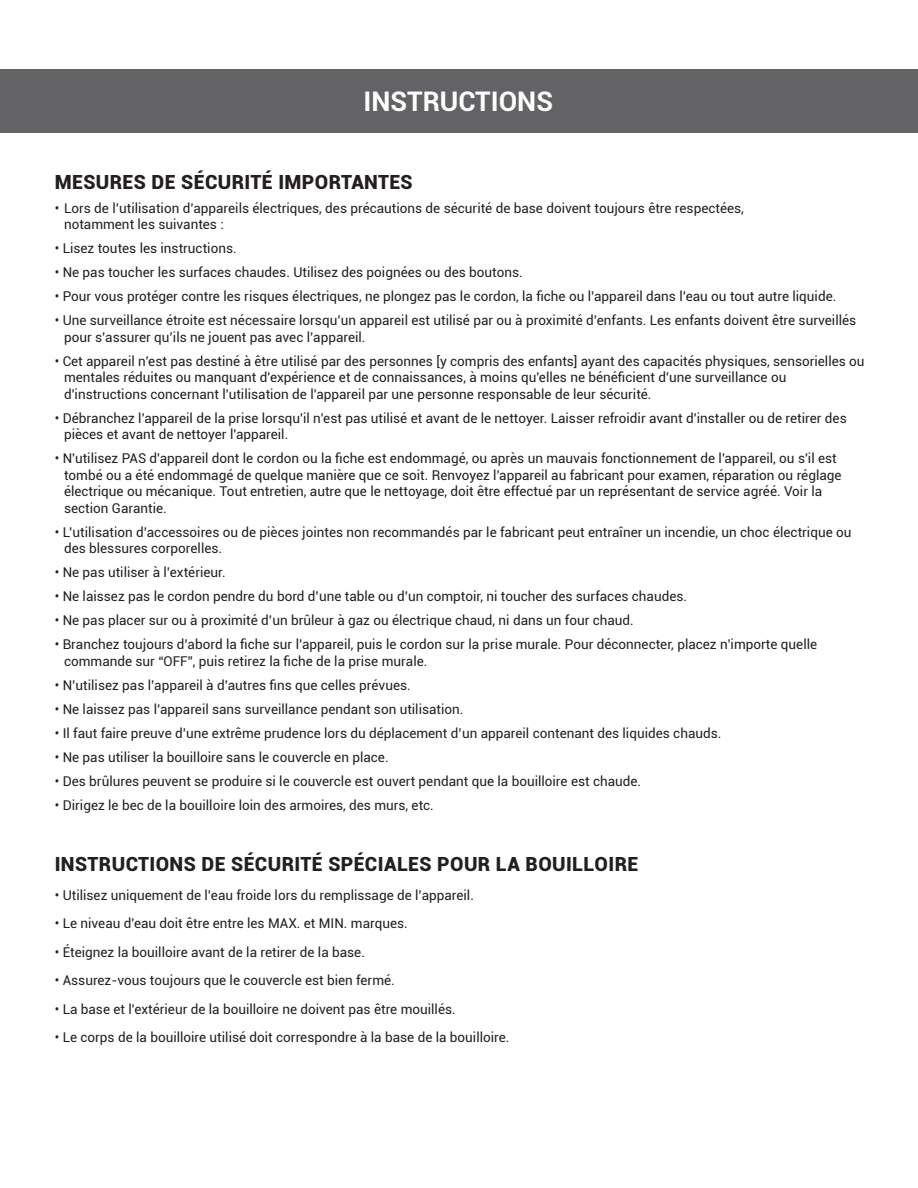
<style>
.page{position:relative;width:918px;height:1188px;background:#fff}
.page>*{position:absolute;margin:0;border:0;box-sizing:border-box;transform-origin:0 0}
.t1{font:700 27px "Roboto";color:#fff}
.t2{font:900 19.5px "Roboto";letter-spacing:.02em;color:#231f20}
.t3{font:13.5px/16.5px "Roboto";color:#231f20}
</style>
<div class="page">
<div style="left:0;top:69px;width:918px;height:64px;background:#636366"></div>
<h1 class="t1" style="left:364px;top:82px;width:191px">INSTRUCTIONS</h1>
<h2 class="t2" style="left:55px;top:168px;width:360px">MESURES DE SÉCURITÉ IMPORTANTES</h2>
<p class="t3" style="left:64px;top:199px;width:681px;text-indent:-9px">• Lors de l’utilisation d’appareils électriques, des précautions de sécurité de base doivent toujours être respectées, notamment les suivantes :</p>
<p class="t3" style="left:55px;top:240px;width:183px">• Lisez toutes les instructions.</p>
<p class="t3" style="left:55px;top:264px;width:469px">• Ne pas toucher les surfaces chaudes. Utilisez des poignées ou des boutons.</p>
<p class="t3" style="left:55px;top:288px;width:783px">• Pour vous protéger contre les risques électriques, ne plongez pas le cordon, la fiche ou l’appareil dans l’eau ou tout autre liquide.</p>
<p class="t3" style="left:64px;top:312px;width:794px;text-indent:-9px">• Une surveillance étroite est nécessaire lorsqu’un appareil est utilisé par ou à proximité d’enfants. Les enfants doivent être surveillés pour s’assurer qu’ils ne jouent pas avec l’appareil.</p>
<p class="t3" style="left:64px;top:352px;width:802px;text-indent:-9px">• Cet appareil n'est pas destiné à être utilisé par des personnes [y compris des enfants] ayant des capacités physiques, sensorielles ou mentales réduites ou manquant d'expérience et de connaissances, à moins qu'elles ne bénéficient d'une surveillance ou d'instructions concernant l'utilisation de l'appareil par une personne responsable de leur sécurité.</p>
<p class="t3" style="left:64px;top:409px;width:784px;text-indent:-9px">• Débranchez l'appareil de la prise lorsqu'il n'est pas utilisé et avant de le nettoyer. Laisser refroidir avant d'installer ou de retirer des pièces et avant de nettoyer l'appareil.</p>
<p class="t3" style="left:64px;top:450px;width:779px;text-indent:-9px">• N'utilisez PAS d'appareil dont le cordon ou la fiche est endommagé, ou après un mauvais fonctionnement de l'appareil, ou s'il est tombé ou a été endommagé de quelque manière que ce soit. Renvoyez l'appareil au fabricant pour examen, réparation ou réglage électrique ou mécanique. Tout entretien, autre que le nettoyage, doit être effectué par un représentant de service agréé. Voir la section Garantie.</p>
<p class="t3" style="left:64px;top:523px;width:789px;text-indent:-9px">• L’utilisation d’accessoires ou de pièces jointes non recommandés par le fabricant peut entraîner un incendie, un choc électrique ou des blessures corporelles.</p>
<p class="t3" style="left:55px;top:564px;width:173px">• Ne pas utiliser à l’extérieur.</p>
<p class="t3" style="left:55px;top:588px;width:634px">• Ne laissez pas le cordon pendre du bord d’une table ou d’un comptoir, ni toucher des surfaces chaudes.</p>
<p class="t3" style="left:55px;top:612px;width:581px">• Ne pas placer sur ou à proximité d’un brûleur à gaz ou électrique chaud, ni dans un four chaud.</p>
<p class="t3" style="left:64px;top:636px;width:755px;text-indent:-9px">• Branchez toujours d’abord la fiche sur l’appareil, puis le cordon sur la prise murale. Pour déconnecter, placez n'importe quelle commande sur “OFF”, puis retirez la fiche de la prise murale.</p>
<p class="t3" style="left:55px;top:676px;width:358px">• N’utilisez pas l’appareil à d’autres fins que celles prévues.</p>
<p class="t3" style="left:55px;top:700px;width:410px">• Ne laissez pas l’appareil sans surveillance pendant son utilisation.</p>
<p class="t3" style="left:55px;top:724px;width:668px">• Il faut faire preuve d’une extrême prudence lors du déplacement d’un appareil contenant des liquides chauds.</p>
<p class="t3" style="left:55px;top:748px;width:335px">• Ne pas utiliser la bouilloire sans le couvercle en place.</p>
<p class="t3" style="left:55px;top:772px;width:588px">• Des brûlures peuvent se produire si le couvercle est ouvert pendant que la bouilloire est chaude.</p>
<p class="t3" style="left:55px;top:796px;width:381px">• Dirigez le bec de la bouilloire loin des armoires, des murs, etc.</p>
<h2 class="t2" style="left:55px;top:851px;width:585px">INSTRUCTIONS DE SÉCURITÉ SPÉCIALES POUR LA BOUILLOIRE</h2>
<p class="t3" style="left:55px;top:886px;width:421px">• Utilisez uniquement de l’eau froide lors du remplissage de l’appareil.</p>
<p class="t3" style="left:55px;top:915px;width:355px">• Le niveau d'eau doit être entre les MAX. et MIN. marques.</p>
<p class="t3" style="left:55px;top:943px;width:312px">• Éteignez la bouilloire avant de la retirer de la base.</p>
<p class="t3" style="left:55px;top:972px;width:342px">• Assurez-vous toujours que le couvercle est bien fermé.</p>
<p class="t3" style="left:55px;top:1000px;width:403px">• La base et l'extérieur de la bouilloire ne doivent pas être mouillés.</p>
<p class="t3" style="left:55px;top:1029px;width:456px">• Le corps de la bouilloire utilisé doit correspondre à la base de la bouilloire.</p>
</div>
